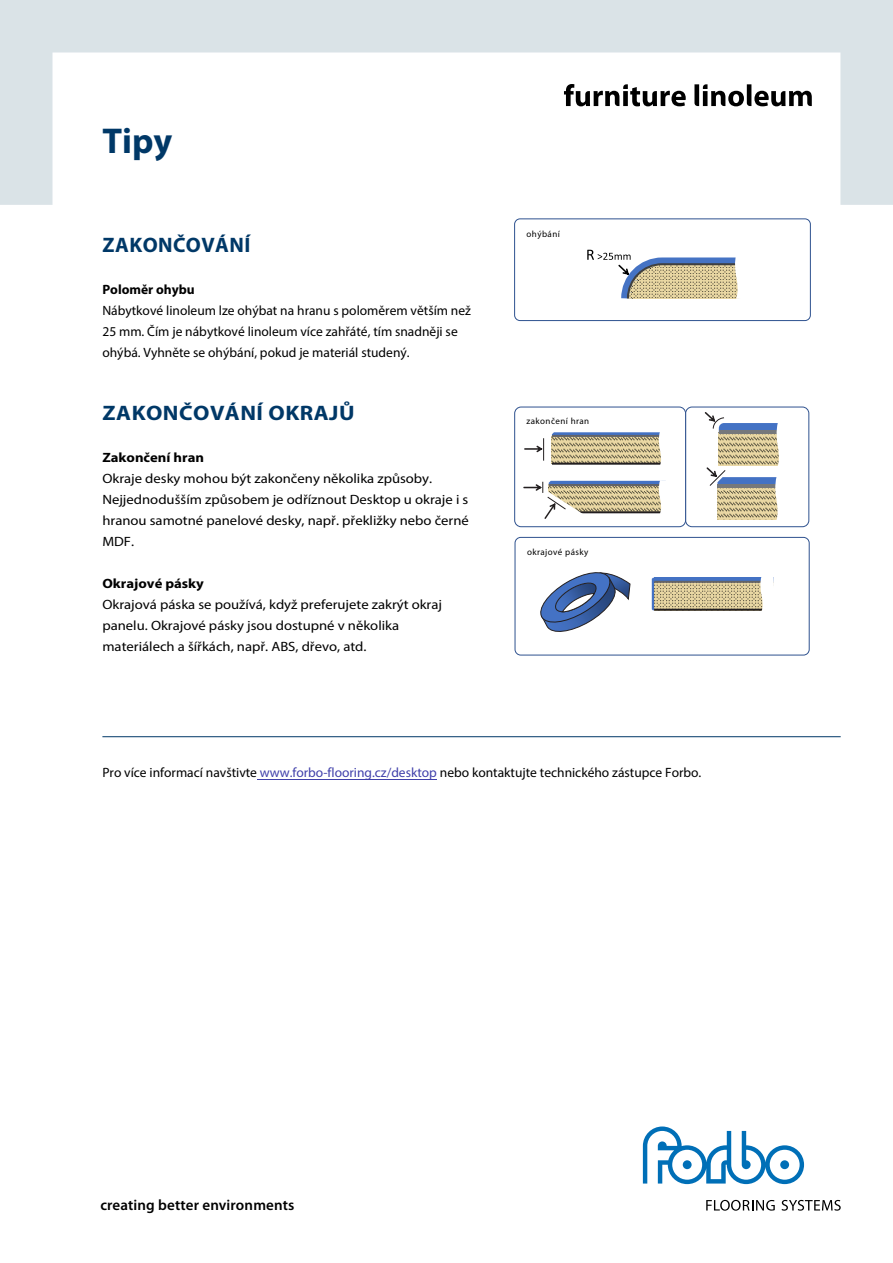
<style>
.page{position:relative;width:893px;height:1263px;background:#fff}
.page>*{position:absolute;margin:0;border:0;box-sizing:border-box;transform-origin:0 0}
.t1{font:700 36px "Myriad Pro";color:#003867}
.t2{font:700 21px "Myriad Pro";letter-spacing:.02em;color:#003867;scale:1.09 1}
.t3{font:700 21px "Myriad Pro";letter-spacing:.02em;color:#003867}
.t4{font:600 15px "Myriad Pro";letter-spacing:.01em;color:#000}
.t5{font:13.5px/21px "Myriad Pro";color:#000;scale:1.09 1}
.t6{font:13.5px/21px "Myriad Pro";color:#000}
.t7{font:700 13.5px "Myriad Pro";color:#000;scale:1.09 1}
.t8{font:700 13.5px "Myriad Pro";color:#000}
.t9{font:9px "Myriad Pro";letter-spacing:.045em;color:#000}
.s1{color:#4040aa}
</style>
<div class="page">
<svg style="left:0;top:0;width:893px;height:205px"></svg>
<svg style="left:564px;top:84px;width:122px;height:22px"></svg>
<svg style="left:694px;top:84px;width:118px;height:22px"></svg>
<hr style="left:257px;top:779px;width:180px;height:1px;background:#4040aa">
<hr style="left:102px;top:736px;width:739px;height:1px;background:#003867">
<svg style="left:706px;top:1200px;width:69px;height:11px"></svg>
<svg style="left:782px;top:1200px;width:59px;height:11px"></svg>
<svg style="left:643px;top:1126px;width:161px;height:58px"></svg>
<div style="left:514px;top:218px;width:297px;height:103px;border:1px solid #2e528f;border-radius:5px"></div>
<svg style="left:587px;top:250px;width:152px;height:49px"></svg>
<div style="left:685px;top:407px;width:124px;height:120px;border:1px solid #2f528f;border-radius:6px"></div>
<div style="left:514px;top:407px;width:172px;height:120px;border:1px solid #2f528f;border-radius:6px"></div>
<svg style="left:552px;top:432px;width:109px;height:33px;background:#ada589"></svg>
<div style="left:515px;top:537px;width:295px;height:118px;border:1px solid #2f528f;border-radius:6px"></div>
<svg style="left:652px;top:577px;width:122px;height:34px;background:#b6b09a"></svg>
<svg style="left:540px;top:572px;width:91px;height:60px"></svg>
<svg style="left:705px;top:412px;width:74px;height:108px"></svg>
<svg style="left:524px;top:438px;width:20px;height:23px"></svg>
<svg style="left:523px;top:480px;width:143px;height:39px"></svg>
<h1 class="t1" style="left:102px;top:121px;width:71px">Tipy</h1>
<h2 class="t3" style="left:103px;top:231px;width:149px">ZAKONČOVÁNÍ</h2>
<p class="t8" style="left:102px;top:281px;width:94px">Poloměr ohybu</p>
<p class="t6" style="left:102px;top:300px;width:370px">Nábytkové linoleum lze ohýbat na hranu s poloměrem větším než<br>25 mm. Čím je nábytkové linoleum více zahřáté, tím snadněji se ohýbá. Vyhněte se ohýbání, pokud je materiál studený.</p>
<h2 class="t2" style="left:103px;top:399px;width:233px">ZAKONČOVÁNÍ OKRAJŮ</h2>
<p class="t7" style="left:102px;top:449px;width:95px">Zakončení hran</p>
<p class="t5" style="left:102px;top:468px;width:338px">Okraje desky mohou být zakončeny několika způsoby.<br>Nejjednodušším způsobem je odříznout Desktop u okraje i s hranou samotné panelové desky, např. překližky nebo černé MDF.</p>
<p class="t7" style="left:102px;top:575px;width:95px">Okrajové pásky</p>
<p class="t5" style="left:102px;top:594px;width:313px">Okrajová páska se používá, když preferujete zakrýt okraj panelu. Okrajové pásky jsou dostupné v několika materiálech a šířkách, např. ABS, dřevo, atd.</p>
<p class="t9" style="left:527px;top:229px;width:35px">ohýbání</p>
<p class="t9" style="left:527px;top:415px;width:64px">zakončení hran</p>
<p class="t9" style="left:527px;top:546px;width:63px">okrajové pásky</p>
<p class="t6" style="left:102px;top:762px;width:600px">Pro více informací navštivte <span class="s1">www.forbo-flooring.cz/desktop</span> nebo kontaktujte technického zástupce Forbo.</p>
<p class="t4" style="left:100px;top:1197px;width:196px">creating better environments</p>
</div>
